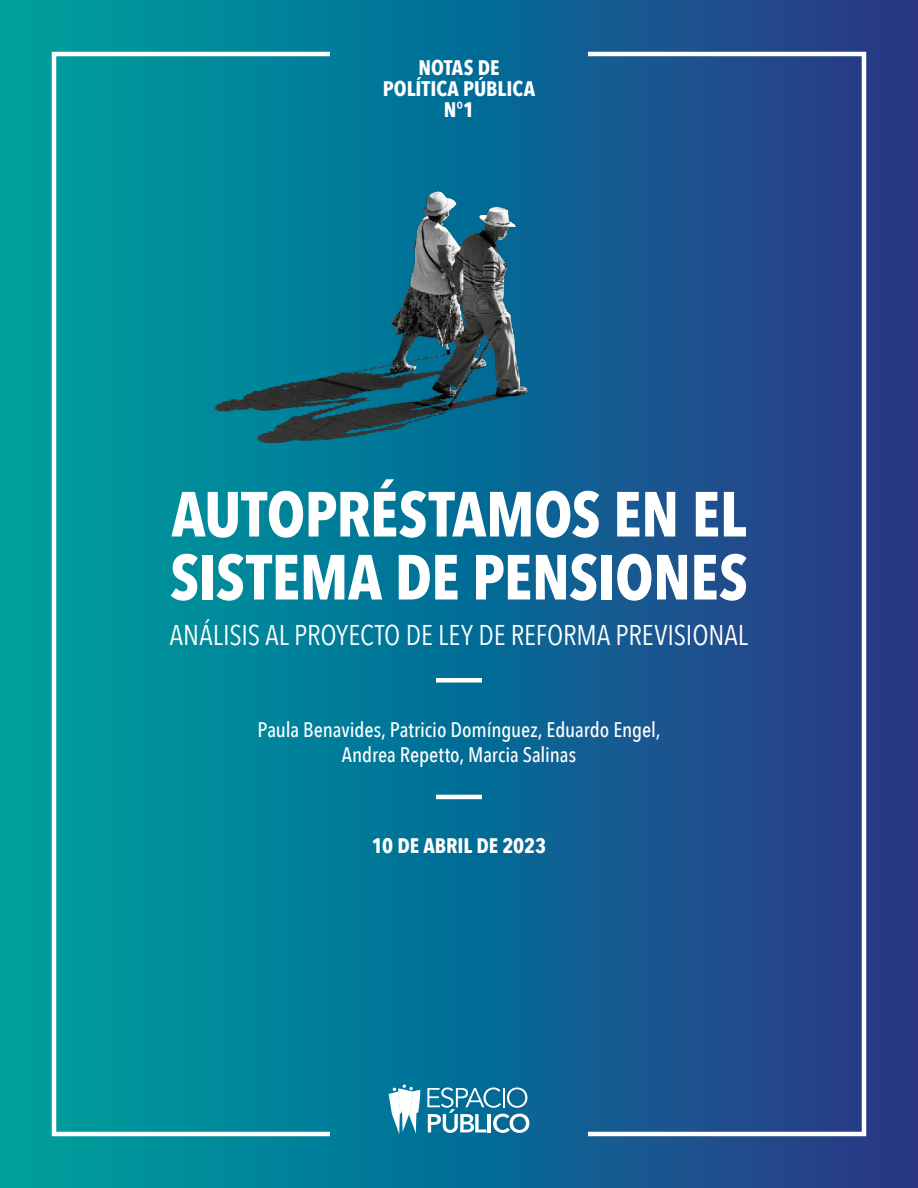
<style>
.page{position:relative;width:918px;height:1188px;background:#fff}
.page>*{position:absolute;margin:0;border:0;box-sizing:border-box;transform-origin:0 0}
.t1{font:700 63px/63px "Avenir Next Condensed";letter-spacing:-.01em;color:#fff}
.t2{font:28.5px "Avenir Next Condensed";letter-spacing:-.005em;color:#fff}
.t3{font:500 21px/25.2px "Avenir Next Condensed";letter-spacing:-.005em;color:#fff;text-align:center}
.t4{font:700 21px/21px "Avenir Next Condensed";color:#fff;text-align:center}
</style>
<div class="page">
<div style="left:0;top:0;width:918px;height:1188px;background:linear-gradient(to right,#00a3a0,#253788)"></div>
<svg style="left:427px;top:1087px;width:102px;height:46px"></svg>
<svg style="left:389px;top:1084px;width:32px;height:50px"></svg>
<div style="left:52px;top:52px;width:280px;height:1084px;border:4px solid #fff"></div>
<div style="left:586px;top:52px;width:280px;height:1084px;border:4px solid #fff"></div>
<div style="left:436px;top:678px;width:46px;height:5px;background:#fff"></div>
<hr style="left:436px;top:795px;width:46px;height:4px;background:#fff">
<img style="left:215px;top:191px;width:313px;height:252px">
<p class="t4" style="left:383px;top:57px;width:154px">NOTAS DE<br>POLÍTICA PÚBLICA<br>N°1</p>
<h1 class="t1" style="left:170px;top:483px;width:579px">AUTOPRÉSTAMOS EN EL<br>SISTEMA DE PENSIONES</h1>
<h2 class="t2" style="left:170px;top:611px;width:580px">ANÁLISIS AL PROYECTO DE LEY DE REFORMA PREVISIONAL</h2>
<p class="t3" style="left:257px;top:717px;width:405px">Paula Benavides, Patricio Domínguez, Eduardo Engel,<br>Andrea Repetto, Marcia Salinas</p>
<p class="t4" style="left:372px;top:835px;width:176px">10 DE ABRIL DE 2023</p>
</div>
